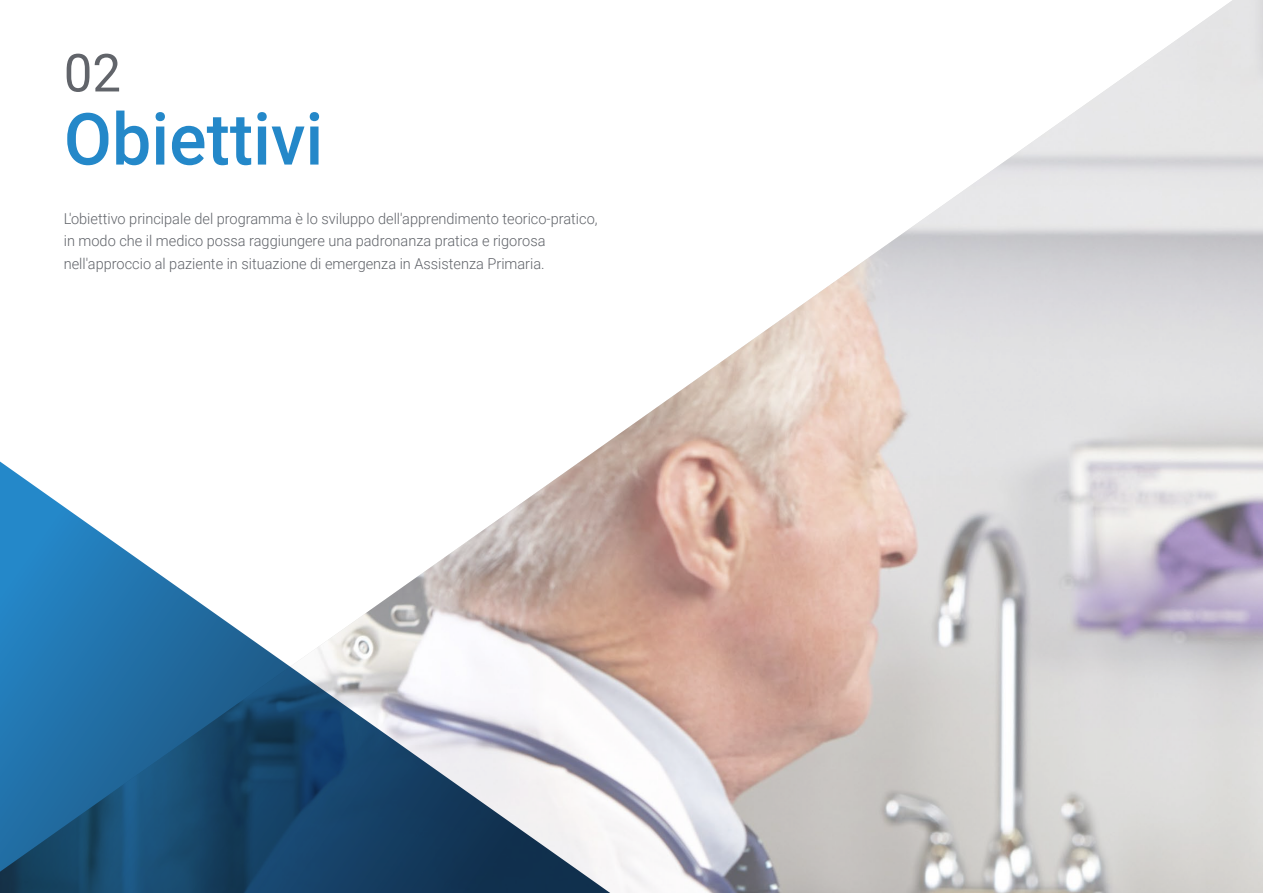
<style>
.page{position:relative;width:1263px;height:893px;background:#fff}
.page>*{position:absolute;margin:0;border:0;box-sizing:border-box;transform-origin:0 0}
.t1{font:500 72px "Roboto";color:#2488c9}
.t2{font:52.5px "Roboto";color:#61646a}
.t3{font:300 15px/22.5px "Roboto";color:#61646a}
</style>
<div class="page">
<img style="left:602px;top:0;width:661px;height:893px">
<svg style="left:0;top:446px;width:640px;height:447px"></svg>
<h2 class="t2" style="left:64px;top:36px;width:59px">02</h2>
<h1 class="t1" style="left:64px;top:89px;width:261px">Obiettivi</h1>
<p class="t3" style="left:64px;top:207px;width:535px">L'obiettivo principale del programma è lo sviluppo dell'apprendimento teorico-pratico, in modo che il medico possa raggiungere una padronanza pratica e rigorosa nell'approccio al paziente in situazione di emergenza in Assistenza Primaria.</p>
</div>
